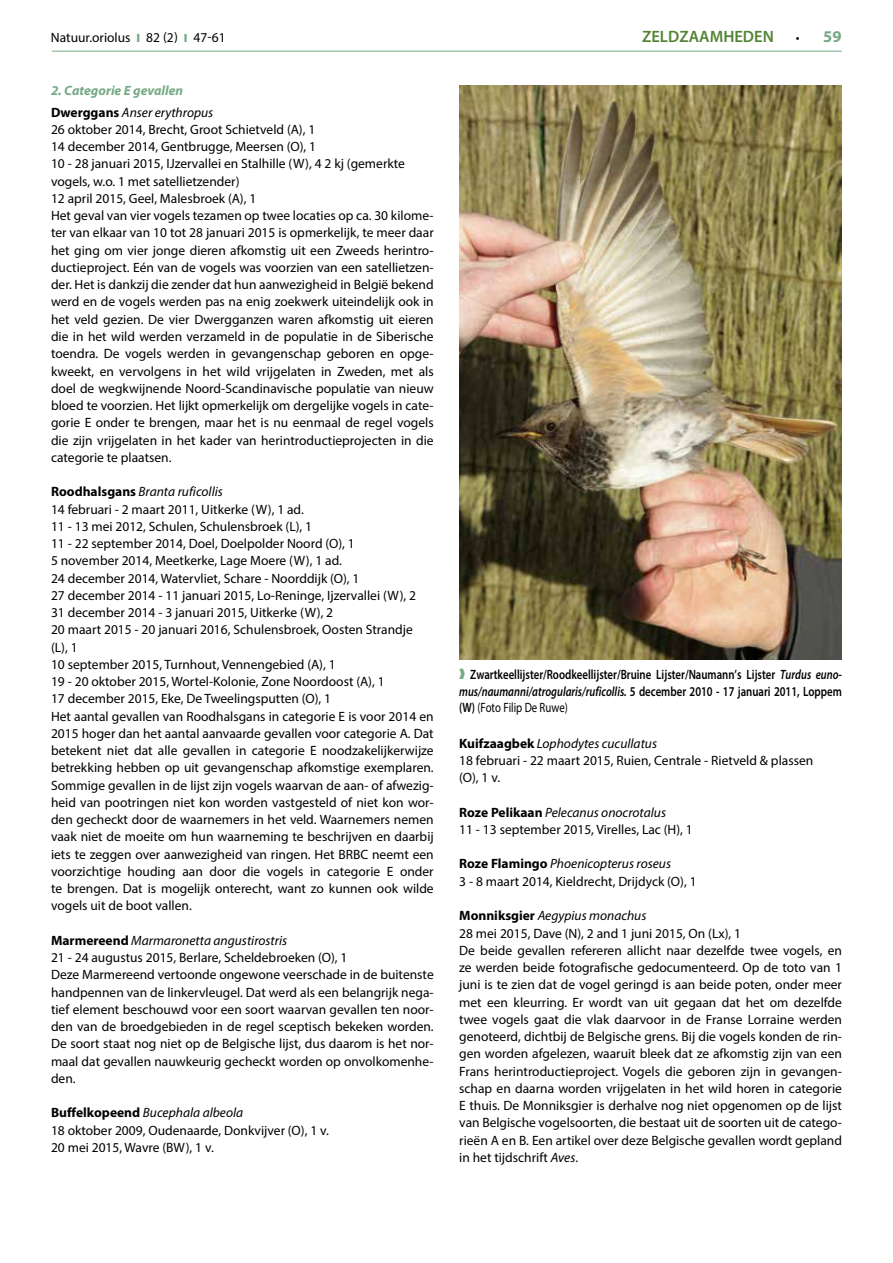
<style>
.page{position:relative;width:893px;height:1263px;background:#fff}
.page>*{position:absolute;margin:0;border:0;box-sizing:border-box;transform-origin:0 0}
.t1{font:600 16.5px "Myriad Pro";color:#538535}
.t2{font:700 16.5px "Myriad Pro";color:#75aa84}
.t3{font:13.5px/17.2px "Myriad Pro";color:#000}
.t4{font:600 13.5px/16.5px "Myriad Pro";color:#000;text-align:justify;scale:.8 1}
.t5{font:italic 700 13.5px/21.5px "Myriad Pro";color:#75aa84}
.s1{font-weight:900;font-size:12px;color:#75aa84}
.s2{color:#fff}
.s3{font-weight:400;font-size:13.5px;color:#000}
.s4{font-style:normal;color:#000}
.s5{font-weight:400;color:#000}
.s6{font-weight:700}
.s7{font-style:italic}
.s8{color:#75aa84}
.s9{font-weight:400}
</style>
<div class="page">
<hr style="left:52px;top:51px;width:790px;height:1px;background:#75aa84">
<img style="left:459px;top:85px;width:383px;height:574px">
<p class="t3" style="left:51px;top:28px;width:176px">Natuur.oriolus <span class="s1">I</span> 82 (2) <span class="s1">I</span> <span class="s2">20 30</span></p>
<p class="t1" style="left:642px;top:25px;width:133px">ZELDZAAMHEDEN</p>
<p class="t2" style="left:796px;top:25px;width:47px"><span class="s3">•</span> 59</p>
<p class="t3" style="left:193px;top:28px;width:34px">47-61</p>
<p class="t5" style="left:51px;top:80px;width:164px">2. Categorie E gevallen<br><span class="s4">Dwerggans</span> <span class="s5">Anser erythropus</span></p>
<p class="t3" style="left:51px;top:121px;width:384px">26 oktober 2014, Brecht, Groot Schietveld (A), 1<br>14 december 2014, Gentbrugge, Meersen (O), 1<br>10 - 28 januari 2015, IJzervallei en Stalhille (W), 4 2 kj (gemerkte vogels, w.o. 1 met satellietzender)<br>12 april 2015, Geel, Malesbroek (A), 1<br>Het geval van vier vogels tezamen op twee locaties op ca. 30 kilome&shy;ter van elkaar van 10 tot 28 januari 2015 is opmerkelijk, te meer daar het ging om vier jonge dieren afkomstig uit een Zweeds herintro&shy;ductieproject. Eén van de vogels was voorzien van een satellietzen&shy;der. Het is dankzij die zender dat hun aanwezigheid in België bekend werd en de vogels werden pas na enig zoekwerk uiteindelijk ook in het veld gezien. De vier Dwergganzen waren afkomstig uit eieren die in het wild werden verzameld in de populatie in de Siberische toendra. De vogels werden in gevangenschap geboren en opge&shy;kweekt, en vervolgens in het wild vrijgelaten in Zweden, met als doel de wegkwijnende Noord-Scandinavische populatie van nieuw bloed te voorzien. Het lijkt opmerkelijk om dergelijke vogels in cate&shy;gorie E onder te brengen, maar het is nu eenmaal de regel vogels die zijn vrijgelaten in het kader van herintroductieprojecten in die categorie te plaatsen.</p>
<p class="t3" style="left:51px;top:483px;width:384px"><span class="s6">Roodhalsgans</span> <span class="s7">Branta ruficollis<br></span>14 februari - 2 maart 2011, Uitkerke (W), 1 ad.<br>11 - 13 mei 2012, Schulen, Schulensbroek (L), 1<br>11 - 22 september 2014, Doel, Doelpolder Noord (O), 1<br>5 november 2014, Meetkerke, Lage Moere (W), 1 ad.<br>24 december 2014, Watervliet, Schare - Noorddijk (O), 1<br>27 december 2014 - 11 januari 2015, Lo-Reninge, Ijzervallei (W), 2<br>31 december 2014 - 3 januari 2015, Uitkerke (W), 2<br>20 maart 2015 - 20 januari 2016, Schulensbroek, Oosten Strandje<br>(L), 1<br>10 september 2015, Turnhout, Vennengebied (A), 1<br>19 - 20 oktober 2015, Wortel-Kolonie, Zone Noordoost (A), 1<br>17 december 2015, Eke, De Tweelingsputten (O), 1<br>Het aantal gevallen van Roodhalsgans in categorie E is voor 2014 en 2015 hoger dan het aantal aanvaarde gevallen voor categorie A. Dat betekent niet dat alle gevallen in categorie E noodzakelijkerwijze betrekking hebben op uit gevangenschap afkomstige exemplaren.<br>Sommige gevallen in de lijst zijn vogels waarvan de aan- of afwezig&shy;heid van pootringen niet kon worden vastgesteld of niet kon wor&shy;den gecheckt door de waarnemers in het veld. Waarnemers nemen vaak niet de moeite om hun waarneming te beschrijven en daarbij iets te zeggen over aanwezigheid van ringen. Het BRBC neemt een voorzichtige houding aan door die vogels in categorie E onder te brengen. Dat is mogelijk onterecht, want zo kunnen ook wilde vogels uit de boot vallen.</p>
<p class="t3" style="left:51px;top:931px;width:384px"><span class="s6">Marmereend</span> <span class="s7">Marmaronetta angustirostris<br></span>21 - 24 augustus 2015, Berlare, Scheldebroeken (O), 1<br>Deze Marmereend vertoonde ongewone veerschade in de buitenste handpennen van de linkervleugel. Dat werd als een belangrijk nega&shy;tief element beschouwd voor een soort waarvan gevallen ten noor&shy;den van de broedgebieden in de regel sceptisch bekeken worden.<br>De soort staat nog niet op de Belgische lijst, dus daarom is het nor&shy;maal dat gevallen nauwkeurig gecheckt worden op onvolkomenhe&shy;den.</p>
<p class="t3" style="left:51px;top:1104px;width:279px"><span class="s6">Buffelkopeend</span> <span class="s7">Bucephala albeola<br></span>18 oktober 2009, Oudenaarde, Donkvijver (O), 1 v.<br>20 mei 2015, Wavre (BW), 1 v.</p>
<p class="t4" style="left:459px;top:666px;width:480px"><span class="s8">❱</span> Zwartkeellijster/Roodkeellijster/Bruine Lijster/Naumann’s Lijster <span class="s7">Turdus euno&shy;mus/naumanni/atrogularis/ruficollis.</span> 5 december 2010 - 17 januari 2011, Loppem (W) <span class="s9">(Foto Filip De Ruwe)</span></p>
<p class="t3" style="left:459px;top:734px;width:356px"><span class="s6">Kuifzaagbek</span> <span class="s7">Lophodytes cucullatus<br></span>18 februari - 22 maart 2015, Ruien, Centrale - Rietveld &amp; plassen (O), 1 v.</p>
<p class="t3" style="left:459px;top:803px;width:235px"><span class="s6">Roze Pelikaan</span> <span class="s7">Pelecanus onocrotalus<br></span>11 - 13 september 2015, Virelles, Lac (H), 1</p>
<p class="t3" style="left:459px;top:855px;width:239px"><span class="s6">Roze Flamingo</span> <span class="s7">Phoenicopterus roseus<br></span>3 - 8 maart 2014, Kieldrecht, Drijdyck (O), 1</p>
<p class="t3" style="left:459px;top:907px;width:384px"><span class="s6">Monniksgier</span> <span class="s7">Aegypius monachus<br></span>28 mei 2015, Dave (N), 2 and 1 juni 2015, On (Lx), 1<br>De beide gevallen refereren allicht naar dezelfde twee vogels, en ze werden beide fotografische gedocumenteerd. Op de toto van 1 juni is te zien dat de vogel geringd is aan beide poten, onder meer met een kleurring. Er wordt van uit gegaan dat het om dezelfde twee vogels gaat die vlak daarvoor in de Franse Lorraine werden genoteerd, dichtbij de Belgische grens. Bij die vogels konden de rin&shy;gen worden afgelezen, waaruit bleek dat ze afkomstig zijn van een Frans herintroductieproject. Vogels die geboren zijn in gevangen&shy;schap en daarna worden vrijgelaten in het wild horen in categorie E thuis. De Monniksgier is derhalve nog niet opgenomen op de lijst van Belgische vogelsoorten, die bestaat uit de soorten uit de catego&shy;rieën A en B. Een artikel over deze Belgische gevallen wordt gepland in het tijdschrift <span class="s7">Aves</span>.</p>
</div>
